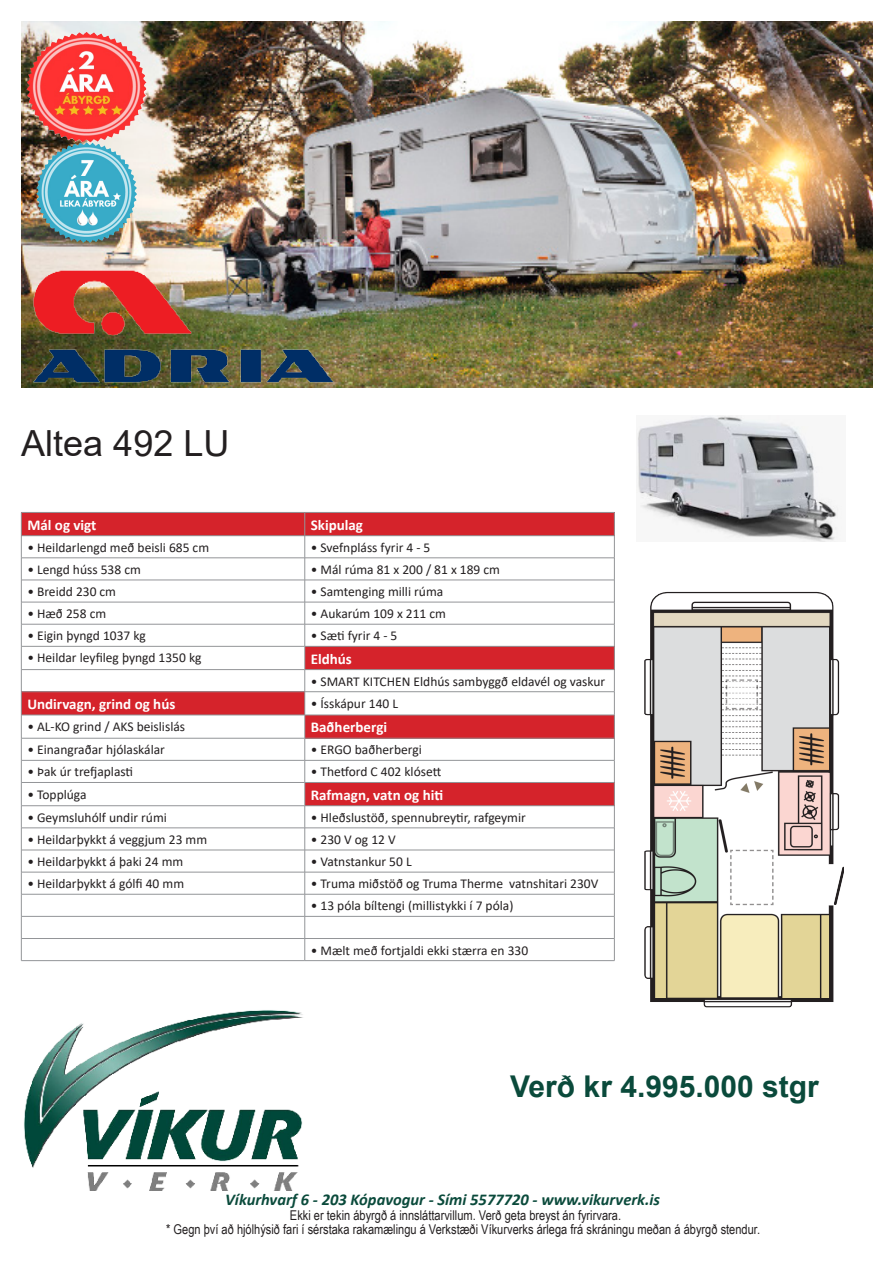
<style>
.page{position:relative;width:893px;height:1263px;background:#fff}
.page>*{position:absolute;margin:0;border:0;box-sizing:border-box;transform-origin:0 0}
.t1{font:36px "Arial";color:#231f20}
.t2{font:700 30px "Arial";color:#0a4a3b}
.t3{font:italic 700 16.5px "Calibri";color:#0a4a3b}
.t4{font:700 15px "Calibri";color:#fff}
.t5{font:13.5px "Calibri";color:#231f20}
.t6{font:13.5px "Arial Narrow";color:#231f20}
</style>
<div class="page">
<img style="left:24px;top:1010px;width:279px;height:180px">
<div style="left:21px;top:512px;width:284px;height:24px;background:#d5232b"></div>
<div style="left:305px;top:512px;width:309px;height:24px;background:#d5232b"></div>
<div style="left:305px;top:646px;width:309px;height:24px;background:#d5232b"></div>
<div style="left:21px;top:692px;width:284px;height:23px;background:#d5232b"></div>
<div style="left:305px;top:715px;width:309px;height:23px;background:#d5232b"></div>
<div style="left:305px;top:782px;width:309px;height:24px;background:#d5232b"></div>
<hr style="left:21px;top:512px;width:284px;height:1px;background:#939598">
<hr style="left:305px;top:512px;width:309px;height:1px;background:#939598">
<hr style="left:21px;top:535px;width:284px;height:1px;background:#939598">
<hr style="left:305px;top:535px;width:309px;height:1px;background:#939598">
<hr style="left:21px;top:558px;width:284px;height:1px;background:#939598">
<hr style="left:305px;top:558px;width:309px;height:1px;background:#939598">
<hr style="left:21px;top:580px;width:284px;height:1px;background:#939598">
<hr style="left:305px;top:580px;width:309px;height:1px;background:#939598">
<hr style="left:21px;top:602px;width:284px;height:1px;background:#939598">
<hr style="left:305px;top:602px;width:309px;height:1px;background:#939598">
<hr style="left:21px;top:624px;width:284px;height:1px;background:#939598">
<hr style="left:305px;top:624px;width:309px;height:1px;background:#939598">
<hr style="left:21px;top:646px;width:284px;height:1px;background:#939598">
<hr style="left:305px;top:646px;width:309px;height:1px;background:#939598">
<hr style="left:21px;top:669px;width:284px;height:1px;background:#939598">
<hr style="left:305px;top:669px;width:309px;height:1px;background:#939598">
<hr style="left:21px;top:691px;width:284px;height:1px;background:#939598">
<hr style="left:305px;top:691px;width:309px;height:1px;background:#939598">
<hr style="left:21px;top:715px;width:284px;height:1px;background:#939598">
<hr style="left:305px;top:715px;width:309px;height:1px;background:#939598">
<hr style="left:21px;top:738px;width:284px;height:1px;background:#939598">
<hr style="left:305px;top:738px;width:309px;height:1px;background:#939598">
<hr style="left:21px;top:760px;width:284px;height:1px;background:#939598">
<hr style="left:305px;top:760px;width:309px;height:1px;background:#939598">
<hr style="left:21px;top:782px;width:284px;height:1px;background:#939598">
<hr style="left:305px;top:782px;width:309px;height:1px;background:#939598">
<hr style="left:21px;top:805px;width:284px;height:1px;background:#939598">
<hr style="left:305px;top:805px;width:309px;height:1px;background:#939598">
<hr style="left:21px;top:828px;width:284px;height:1px;background:#939598">
<hr style="left:305px;top:828px;width:309px;height:1px;background:#939598">
<hr style="left:21px;top:850px;width:284px;height:1px;background:#939598">
<hr style="left:305px;top:850px;width:309px;height:1px;background:#939598">
<hr style="left:21px;top:872px;width:284px;height:1px;background:#939598">
<hr style="left:305px;top:872px;width:309px;height:1px;background:#939598">
<hr style="left:21px;top:894px;width:284px;height:1px;background:#939598">
<hr style="left:305px;top:894px;width:309px;height:1px;background:#939598">
<hr style="left:21px;top:916px;width:284px;height:1px;background:#939598">
<hr style="left:305px;top:916px;width:309px;height:1px;background:#939598">
<hr style="left:21px;top:938px;width:284px;height:1px;background:#939598">
<svg style="left:21px;top:512px;width:1px;height:448px"></svg>
<hr style="left:305px;top:938px;width:309px;height:1px;background:#939598">
<svg style="left:304px;top:512px;width:1px;height:448px"></svg>
<svg style="left:614px;top:512px;width:1px;height:448px"></svg>
<hr style="left:21px;top:960px;width:284px;height:1px;background:#939598">
<hr style="left:305px;top:960px;width:309px;height:1px;background:#939598">
<img style="left:644px;top:591px;width:200px;height:417px">
<img style="left:21px;top:21px;width:851px;height:366px">
<img style="left:21px;top:259px;width:319px;height:128px">
<img style="left:637px;top:416px;width:202px;height:125px">
<img style="left:27px;top:32px;width:120px;height:110px">
<img style="left:36px;top:142px;width:101px;height:101px">
<p class="t1" style="left:21px;top:419px;width:210px">Altea 492 LU</p>
<p class="t4" style="left:27px;top:514px;width:71px">Mál og vigt</p>
<p class="t4" style="left:311px;top:514px;width:54px">Skipulag</p>
<p class="t5" style="left:27px;top:538px;width:183px">• Heildarlengd með beisli 685 cm</p>
<p class="t5" style="left:311px;top:538px;width:121px">• Svefnpláss fyrir 4 - 5</p>
<p class="t5" style="left:27px;top:560px;width:115px">• Lengd húss 538 cm</p>
<p class="t5" style="left:311px;top:560px;width:191px">• Mál rúma 81 x 200 / 81 x 189 cm</p>
<p class="t5" style="left:27px;top:582px;width:90px">• Breidd 230 cm</p>
<p class="t5" style="left:311px;top:582px;width:134px">• Samtenging milli rúma</p>
<p class="t5" style="left:27px;top:604px;width:80px">• Hæð 258 cm</p>
<p class="t5" style="left:311px;top:604px;width:137px">• Aukarúm 109 x 211 cm</p>
<p class="t5" style="left:27px;top:626px;width:120px">• Eigin þyngd 1037 kg</p>
<p class="t5" style="left:311px;top:626px;width:88px">• Sæti fyrir 4 - 5</p>
<p class="t5" style="left:27px;top:649px;width:176px">• Heildar leyfileg þyngd 1350 kg</p>
<p class="t4" style="left:311px;top:648px;width:43px">Eldhús</p>
<p class="t5" style="left:311px;top:672px;width:296px">• SMART KITCHEN Eldhús sambyggð eldavél og vaskur</p>
<p class="t4" style="left:27px;top:693px;width:150px">Undirvagn, grind og hús</p>
<p class="t5" style="left:311px;top:694px;width:89px">• Ísskápur 140 L</p>
<p class="t5" style="left:27px;top:717px;width:159px">• AL-KO grind / AKS beislislás</p>
<p class="t4" style="left:311px;top:717px;width:78px">Baðherbergi</p>
<p class="t5" style="left:27px;top:740px;width:139px">• Einangraðar hjólaskálar</p>
<p class="t5" style="left:311px;top:740px;width:113px">• ERGO baðherbergi</p>
<p class="t5" style="left:27px;top:763px;width:107px">• Þak úr trefjaplasti</p>
<p class="t5" style="left:311px;top:763px;width:132px">• Thetford C 402 klósett</p>
<p class="t5" style="left:27px;top:785px;width:61px">• Topplúga</p>
<p class="t4" style="left:311px;top:784px;width:134px">Rafmagn, vatn og hiti</p>
<p class="t5" style="left:27px;top:808px;width:141px">• Geymsluhólf undir rúmi</p>
<p class="t5" style="left:311px;top:808px;width:217px">• Hleðslustöð, spennubreytir, rafgeymir</p>
<p class="t5" style="left:27px;top:830px;width:181px">• Heildarþykkt á veggjum 23 mm</p>
<p class="t5" style="left:311px;top:830px;width:86px">• 230 V og 12 V</p>
<p class="t5" style="left:27px;top:852px;width:157px">• Heildarþykkt á þaki 24 mm</p>
<p class="t5" style="left:311px;top:852px;width:102px">• Vatnstankur 50 L</p>
<p class="t5" style="left:27px;top:874px;width:158px">• Heildarþykkt á gólfi 40 mm</p>
<p class="t5" style="left:311px;top:874px;width:289px">• Truma miðstöð og Truma Therme vatnshitari 230V</p>
<p class="t5" style="left:311px;top:896px;width:204px">• 13 póla bíltengi (millistykki í 7 póla)</p>
<p class="t5" style="left:311px;top:941px;width:219px">• Mælt með fortjaldi ekki stærra en 330</p>
<p class="t2" style="left:510px;top:1065px;width:310px">Verð kr 4.995.000 stgr</p>
<p class="t3" style="left:225px;top:1187px;width:436px">Víkurhvarf 6 - 203 Kópavogur - Sími 5577720 - www.vikurverk.is</p>
<p class="t6" style="left:166px;top:1220px;width:595px">* Gegn því að hjólhýsið fari í sérstaka rakamælingu á Verkstæði Víkurverks árlega frá skráningu meðan á ábyrgð stendur.</p>
<p class="t6" style="left:290px;top:1205px;width:333px">Ekki er tekin ábyrgð á innsláttarvillum. Verð geta breyst án fyrirvara.</p>
</div>
